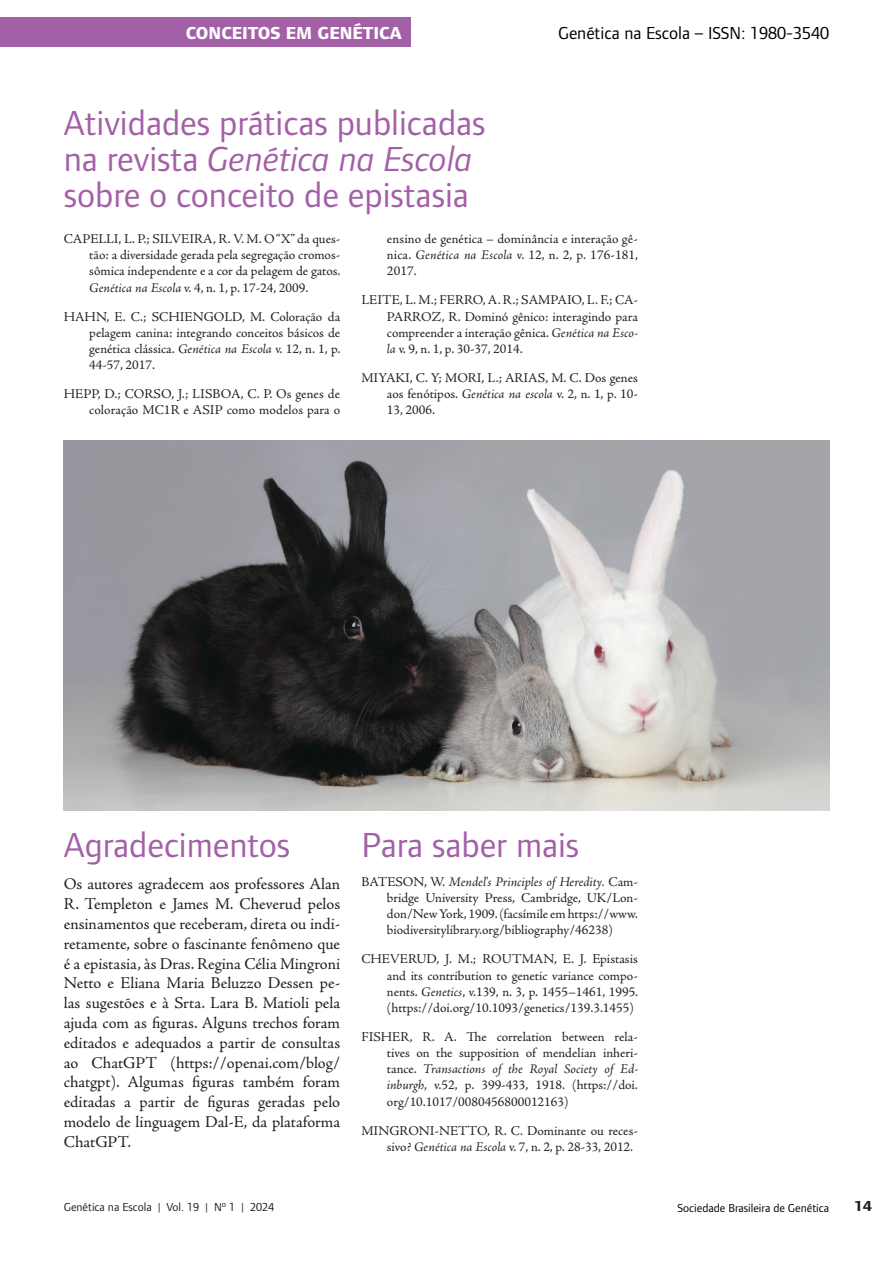
<style>
.page{position:relative;width:893px;height:1263px;background:#fff}
.page>*{position:absolute;margin:0;border:0;box-sizing:border-box;transform-origin:0 0}
.t1{font:36px/36px "Foundry Form Sans";color:#a360a7}
.t2{font:18px "Foundry Form Sans";color:#000}
.t3{font:800 18px "Foundry Form Sans";color:#fff}
.t4{font:16.5px/19.8px "Adobe Jenson Pro";color:#231f20;text-align:justify}
.t5{font:800 15px "Foundry Form Sans";color:#231f20}
.t6{font:13.5px/16.2px "Adobe Jenson Pro";color:#231f20;text-align:justify}
.t7{font:12px "Foundry Form Sans";color:#231f20}
.t8{font:12px "Foundry Form Sans";color:#000}
.s1{font-style:italic}
</style>
<div class="page">
<img style="left:64px;top:440px;width:765px;height:370px">
<div style="left:0;top:17px;width:411px;height:30px;background:#a360a7"></div>
<h2 class="t3" style="left:186px;top:23px;width:218px">CONCEITOS EM GENÉTICA</h2>
<p class="t1" style="left:64px;top:104px;width:423px">Atividades práticas publicadas na revista <span class="s1">Genética na Escola </span>sobre o conceito de epistasia</p>
<h2 class="t2" style="left:558px;top:23px;width:273px">Genética na Escola – ISSN: 1980-3540</h2>
<p class="t6" style="left:89px;top:231px;width:253px;text-indent:-26px">CAPELLI, L. P.; SILVEIRA, R. V. M. O “X” da ques&shy;tão: a diversidade gerada pela segregação cromos&shy;sômica independente e a cor da pelagem de gatos.<br><span class="s1">Genética na Escola</span> v. 4, n. 1, p. 17-24, 2009.</p>
<p class="t6" style="left:89px;top:308px;width:253px;text-indent:-26px">HAHN, E. C.; SCHIENGOLD, M. Coloração da pelagem canina: integrando conceitos básicos de genética clássica. <span class="s1">Genética na Escola</span> v. 12, n. 1, p.<br>44-57, 2017.</p>
<p class="t6" style="left:64px;top:386px;width:278px;text-align:right">HEPP, D.; CORSO, J.; LISBOA, C. P. Os genes de coloração MC1R e ASIP como modelos para o</p>
<p class="t6" style="left:387px;top:231px;width:253px">ensino de genética – dominância e interação gê&shy;nica. <span class="s1">Genética na Escola</span> v. 12, n. 2, p. 176-181, 2017.</p>
<p class="t6" style="left:387px;top:292px;width:252px;text-indent:-26px">LEITE, L. M.; FERRO, A. R.; SAMPAIO, L. F.; CA-PARROZ, R. Dominó gênico: interagindo para compreender a interação gênica. <span class="s1">Genética na Esco&shy;la</span> v. 9, n. 1, p. 30-37, 2014.</p>
<p class="t6" style="left:387px;top:370px;width:252px;text-indent:-26px">MIYAKI, C. Y; MORI, L.; ARIAS, M. C. Dos genes aos fenótipos. <span class="s1">Genética na escola</span> v. 2, n. 1, p. 10- 13, 2006.</p>
<p class="t1" style="left:64px;top:826px;width:228px">Agradecimentos</p>
<p class="t4" style="left:64px;top:874px;width:278px">Os autores agradecem aos professores Alan R. Templeton e James M. Cheverud pelos ensinamentos que receberam, direta ou indi&shy;retamente, sobre o fascinante fenômeno que é a epistasia, às Dras. Regina Célia Mingroni Netto e Eliana Maria Beluzzo Dessen pe&shy;las sugestões e à Srta. Lara B. Matioli pela ajuda com as figuras. Alguns trechos foram editados e adequados a partir de consultas ao ChatGPT (https://openai.com/blog/ chatgpt). Algumas figuras também foram editadas a partir de figuras geradas pelo modelo de linguagem Dal-E, da plataforma ChatGPT.</p>
<p class="t1" style="left:361px;top:826px;width:219px">Para saber mais</p>
<p class="t6" style="left:387px;top:874px;width:252px;text-indent:-26px">BATESON, W. <span class="s1">Mendel's Principles of Heredity.</span> Cam&shy;bridge University Press, Cambridge, UK/Lon&shy;don/New York, 1909. (facsímile em https://www. biodiversitylibrary.org/bibliography/46238)</p>
<p class="t6" style="left:387px;top:951px;width:253px;text-indent:-26px">CHEVERUD, J. M.; ROUTMAN, E. J. Epistasis and its contribution to genetic variance compo&shy;nents. <span class="s1">Genetics</span>, v.139, n. 3, p. 1455–1461, 1995. (https://doi.org/10.1093/genetics/139.3.1455)</p>
<p class="t6" style="left:387px;top:1029px;width:252px;text-indent:-26px">FISHER, R. A. The correlation between rela&shy;tives on the supposition of mendelian inheri&shy;tance. <span class="s1">Transactions of the Royal Society of Ed&shy;inburgh</span>, v.52, p. 399-433, 1918. (https://doi. org/10.1017/0080456800012163)</p>
<p class="t6" style="left:387px;top:1122px;width:252px;text-indent:-26px">MINGRONI-NETTO, R. C. Dominante ou reces&shy;sivo? <span class="s1">Genética na Escola</span> v. 7, n. 2, p. 28-33, 2012.</p>
<p class="t7" style="left:64px;top:1200px;width:212px">Genética na Escola | Vol. 19 | Nº 1 | 2024</p>
<p class="t8" style="left:677px;top:1202px;width:153px">Sociedade Brasileira de Genética</p>
<p class="t5" style="left:855px;top:1198px;width:19px">14</p>
</div>
